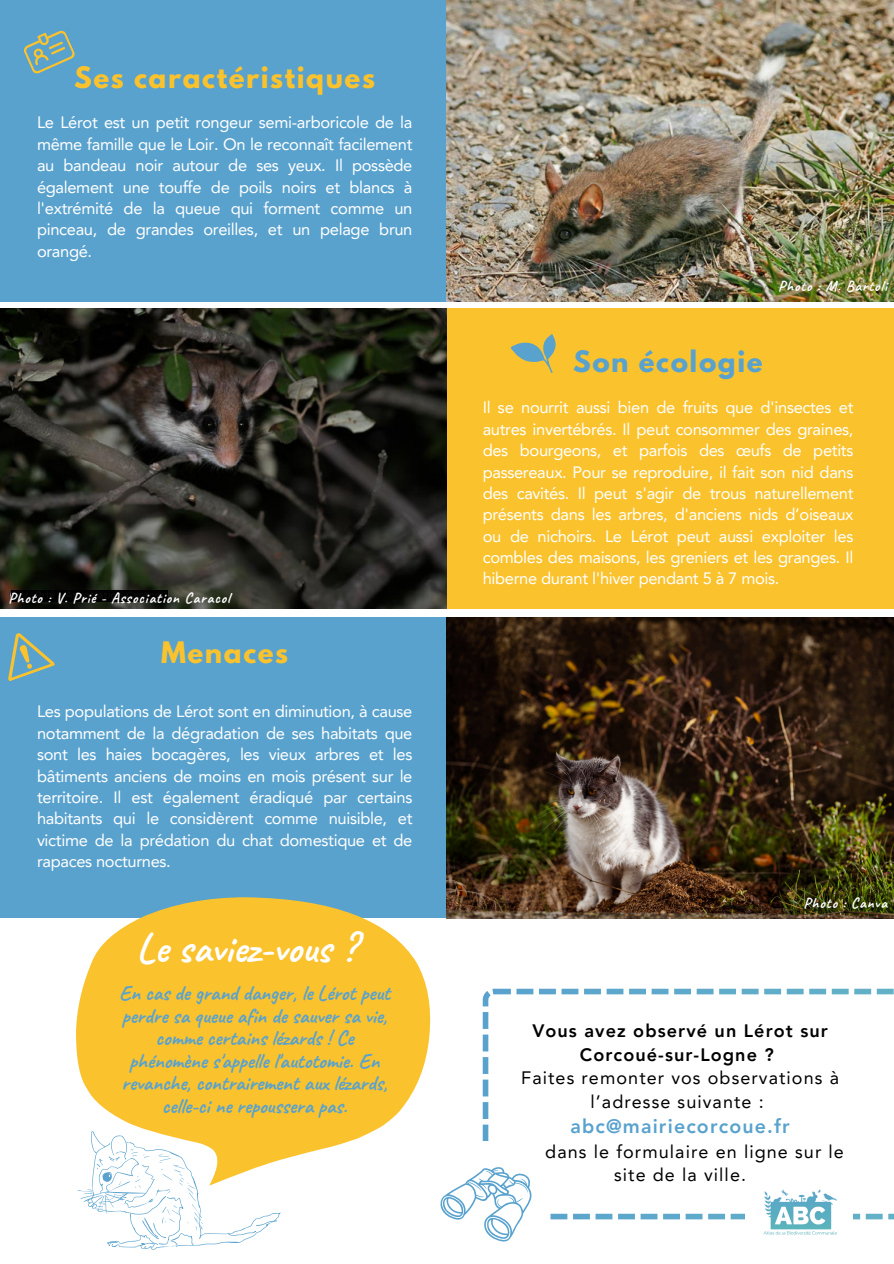
<style>
.page{position:relative;width:894px;height:1264px;background:#fff}
.page>*{position:absolute;margin:0;border:0;box-sizing:border-box;transform-origin:0 0}
.t1{font:700 41.25px "Caveat";color:#fff}
.t2{font:700 26.25px "League Spartan";letter-spacing:.06em;color:#fac22d}
.t3{font:700 26.25px "League Spartan";letter-spacing:.06em;color:#59a2ce}
.t4{font:700 21px/22.5px "Caveat";color:#59a2ce;text-align:center}
.t5{font:800 19.5px "Avenir LT Pro";letter-spacing:.06em;color:#59a2ce}
.t6{font:18px/23.7px "Avenir LT Pro";letter-spacing:.06em;color:#000;text-align:center}
.t7{font:16.5px/21.3px "Avenir LT Pro";letter-spacing:-.02em;color:#fff;text-align:justify}
.t8{font:700 15px "Caveat";letter-spacing:.06em;color:#fff}
.s1{font-weight:800}
</style>
<div class="page">
<div style="left:433px;top:308px;width:460px;height:300px;background:#fac22d"></div>
<svg style="left:510px;top:334px;width:46px;height:39px"></svg>
<div style="left:0;top:0;width:461px;height:301px;background:#59a2ce"></div>
<svg style="left:24px;top:30px;width:51px;height:44px"></svg>
<div style="left:0;top:617px;width:461px;height:301px;background:#59a2ce"></div>
<svg style="left:8px;top:633px;width:47px;height:48px"></svg>
<img style="left:446px;top:0;width:447px;height:302px">
<img style="left:0;top:308px;width:447px;height:300px">
<img style="left:446px;top:617px;width:447px;height:301px">
<svg style="left:76px;top:897px;width:355px;height:263px;fill:#fac22d"></svg>
<svg style="left:482px;top:988px;width:411px;height:231px"></svg>
<div style="left:745px;top:1168px;width:107px;height:95px;background:#fff"></div>
<div style="left:430px;top:1141px;width:114px;height:122px;background:#fff"></div>
<svg style="left:440px;top:1167px;width:92px;height:74px"></svg>
<img style="left:763px;top:1189px;width:74px;height:46px">
<div style="left:11px;top:589px;width:156px;height:12px;background:#000"></div>
<svg style="left:78px;top:1130px;width:202px;height:119px"></svg>
<h4 class="t2" style="left:74px;top:64px;width:302px">Ses caractéristiques</h4>
<p class="t7" style="left:37px;top:113px;width:377px">Le Lérot est un petit rongeur semi-arboricole de la même famille que le Loir. On le reconnaît facilement au bandeau noir autour de ses yeux. Il possède également une touffe de poils noirs et blancs à l'extrémité de la queue qui forment comme un pinceau, de grandes oreilles, et un pelage brun orangé.</p>
<h5 class="t8" style="left:8px;top:588px;width:223px">Photo : V. Prié - Association Caracol</h5>
<h4 class="t2" style="left:161px;top:639px;width:129px">Menaces</h4>
<p class="t7" style="left:37px;top:702px;width:377px">Les populations de Lérot sont en diminution, à cause notamment de la dégradation de ses habitats que sont les haies bocagères, les vieux arbres et les bâtiments anciens de moins en mois présent sur le territoire. Il est également éradiqué par certains habitants qui le considèrent comme nuisible, et victime de la prédation du chat domestique et de rapaces nocturnes.</p>
<h5 class="t1" style="left:136px;top:921px;width:221px">Le saviez-vous ?</h5>
<p class="t4" style="left:119px;top:982px;width:273px">En cas de grand danger, le Lérot peut perdre sa queue afin de sauver sa vie, comme certains lézards ! Ce phénomène s'appelle l'autotomie. En revanche, contrairement aux lézards, celle-ci ne repoussera pas.</p>
<h2 class="t8" style="left:777px;top:276px;width:110px">Photo : M. Bartoli</h2>
<p class="t3" style="left:573px;top:348px;width:191px">Son écologie</p>
<h2 class="t7" style="left:482px;top:398px;width:372px">Il se nourrit aussi bien de fruits que d'insectes et autres invertébrés. Il peut consommer des graines, des bourgeons, et parfois des œufs de petits passereaux. Pour se reproduire, il fait son nid dans des cavités. Il peut s'agir de trous naturellement présents dans les arbres, d'anciens nids d’oiseaux ou de nichoirs. Le Lérot peut aussi exploiter les combles des maisons, les greniers et les granges. Il hiberne durant l'hiver pendant 5 à 7 mois.</h2>
<p class="t8" style="left:803px;top:893px;width:85px">Photo : Canva</p>
<p class="t6" style="left:521px;top:1020px;width:319px"><span class="s1">Vous avez observé un Lérot sur<br>Corcoué-sur-Logne ?<br></span>Faites remonter vos observations à l’adresse suivante :</p>
<p class="t5" style="left:570px;top:1118px;width:221px">abc@mairiecorcoue.fr</p>
<p class="t6" style="left:516px;top:1141px;width:329px">ou dans le formulaire en ligne sur le site de la ville.</p>
</div>
